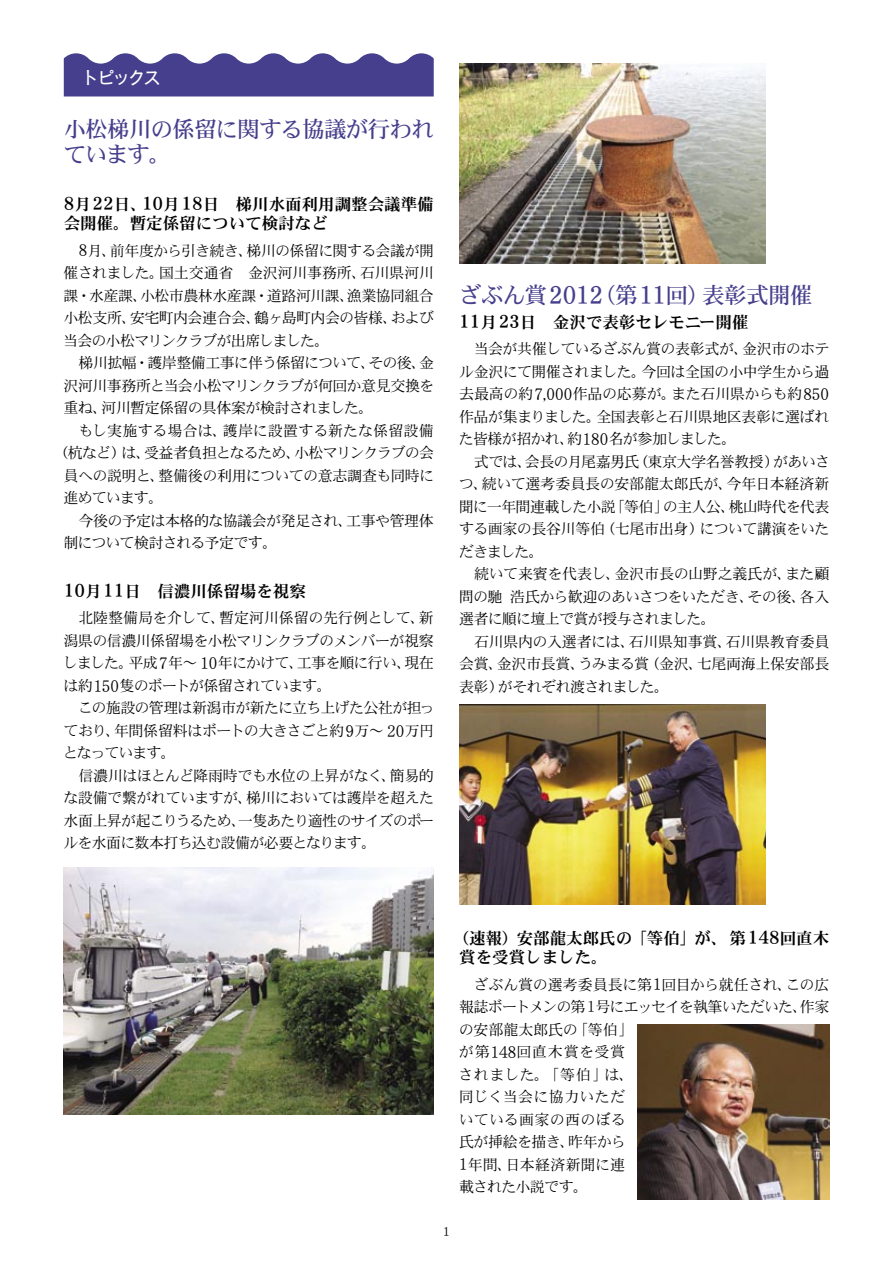
<style>
.page{position:relative;width:893px;height:1263px;background:#fff}
.page>*{position:absolute;margin:0;border:0;box-sizing:border-box;transform-origin:0 0}
.中見出し{font:22.5px/25.5px "DFHS Mincho Std W5";letter-spacing:-.03em;color:#463f8d}
.波の見出し{font:18px "DF Gothic P Std W5";letter-spacing:-.145em;color:#fff}
.小見出し{font:16.5px/19.5px "DFHS Mincho Std W7";color:#000}
.本文{font:15px/22.5px "DFHS Mincho Std W3";letter-spacing:-.04em;color:#000;text-align:justify}
.本文-2{font:15px/22.5px "DFHS Mincho Std W3";letter-spacing:-.02em;color:#000}
.本文-3{font:15px "DFHS Mincho Std W3";letter-spacing:-.065em;color:#000}
.本文-4{font:15px "DFHS Mincho Std W3";letter-spacing:.005em;color:#000}
.ノーマル{font:13.5px "DFHS Mincho Std W3";color:#000}
.s1{font-size:19.8px}
.s2{font-size:18px}
.s3{font-size:27px}
</style>
<div class="page">
<svg style="left:64px;top:53px;width:370px;height:43px;background:#5c569a"></svg>
<img style="left:459px;top:64px;width:306px;height:200px">
<img style="left:64px;top:867px;width:370px;height:247px">
<img style="left:459px;top:705px;width:306px;height:200px">
<img style="left:638px;top:1025px;width:191px;height:174px">
<p class="波の見出し" style="left:82px;top:67px;width:80px">トピックス</p>
<p class="中見出し" style="left:63px;top:116px;width:372px">小松梯川の係留に関する協議が行われています。</p>
<p class="小見出し" style="left:64px;top:194px;width:371px"><span class="s1">8</span>月<span class="s1">22</span>日、<span class="s1">10</span>月<span class="s1">18</span>日　梯川水面利用調整会議準備会開催。暫定係留について検討など</p>
<p class="本文" style="left:63px;top:239px;width:372px;text-indent:15px"><span class="s2">8</span>月、前年度から引き続き、梯川の係留に関する会議が開催されました。国土交通省　金沢河川事務所、石川県河川課・水産課、小松市農林水産課・道路河川課、漁業協同組合小松支所、安宅町内会連合会、鶴ヶ島町内会の皆様、および当会の小松マリンクラブが出席しました。</p>
<p class="本文" style="left:64px;top:351px;width:372px;text-indent:15px">梯川拡幅・護岸整備工事に伴う係留について、その後、金沢河川事務所と当会小松マリンクラブが何回か意見交換を重ね、河川暫定係留の具体案が検討されました。</p>
<p class="本文-4" style="left:78px;top:422px;width:357px">もし実施する場合は、護岸に設置する新たな係留設備</p>
<p class="本文-3" style="left:53px;top:445px;width:382px">（杭など）は、受益者負担となるため、小松マリンクラブの会</p>
<p class="本文" style="left:64px;top:464px;width:372px">員への説明と、整備後の利用についての意志調査も同時に</p>
<p class="本文" style="left:64px;top:486px;width:101px">進めています。</p>
<p class="本文" style="left:64px;top:509px;width:372px;text-indent:15px">今後の予定は本格的な協議会が発足され、工事や管理体制について検討される予定です。</p>
<p class="小見出し" style="left:64px;top:581px;width:244px"><span class="s1">10</span>月<span class="s1">11</span>日　信濃川係留場を視察</p>
<p class="本文" style="left:63px;top:606px;width:373px;text-indent:16px">北陸整備局を介して、暫定河川係留の先行例として、新潟県の信濃川係留場を小松マリンクラブのメンバーが視察しました。平成<span class="s2">7</span>年～ <span class="s2">10</span>年にかけて、工事を順に行い、現在は約<span class="s2">150</span>隻のボートが係留されています。</p>
<p class="本文" style="left:63px;top:696px;width:373px;text-indent:15px">この施設の管理は新潟市が新たに立ち上げた公社が担っており、年間係留料はボートの大きさごと約<span class="s2">9</span>万～ <span class="s2">20</span>万円となっています。</p>
<p class="本文" style="left:63px;top:764px;width:372px;text-indent:15px">信濃川はほとんど降雨時でも水位の上昇がなく、簡易的な設備で繋がれていますが、梯川においては護岸を超えた水面上昇が起こりうるため、一隻あたり適性のサイズのポールを水面に数本打ち込む設備が必要となります。</p>
<p class="中見出し" style="left:459px;top:282px;width:355px">ざぶん賞<span class="s3">2012</span>（第<span class="s3">11</span>回）表彰式開催</p>
<p class="小見出し" style="left:459px;top:312px;width:307px"><span class="s1">11</span>月<span class="s1">23</span>日　金沢で表彰セレモニー開催　</p>
<p class="本文" style="left:459px;top:337px;width:372px;text-indent:15px">当会が共催しているざぶん賞の表彰式が、金沢市のホテル金沢にて開催されました。今回は全国の小中学生から過去最高の約<span class="s2">7,000</span>作品の応募が。また石川県からも約<span class="s2">850</span>作品が集まりました。全国表彰と石川県地区表彰に選ばれた皆様が招かれ、約<span class="s2">180</span>名が参加しました。</p>
<p class="本文" style="left:459px;top:450px;width:373px;text-indent:15px">式では、会長の月尾嘉男氏（東京大学名誉教授）があいさつ、続いて選考委員長の安部龍太郎氏が、今年日本経済新聞に一年間連載した小説「等伯」の主人公、桃山時代を代表する画家の長谷川等伯（七尾市出身）について講演をいただきました。</p>
<p class="本文" style="left:459px;top:562px;width:372px;text-indent:15px">続いて来賓を代表し、金沢市長の山野之義氏が、また顧問の馳浩氏から歓迎のあいさつをいただき、その後、各入選者に順に壇上で賞が授与されました。</p>
<p class="本文" style="left:459px;top:630px;width:372px;text-indent:15px">石川県内の入選者には、石川県知事賞、石川県教育委員会賞、金沢市長賞、うみまる賞（金沢、七尾両海上保安部長表彰）がそれぞれ渡されました。</p>
<p class="小見出し" style="left:459px;top:927px;width:371px;text-indent:-7px">（速報）安部龍太郎氏の「等伯」が、第<span class="s1">148</span>回直木賞を受賞しました。</p>
<p class="本文-2" style="left:459px;top:973px;width:372px;text-indent:15px">ざぶん賞の選考委員長に第<span class="s2">1</span>回目から就任され、この広報誌ボートメンの第１号にエッセイを執筆いただいた、作家の安部龍太郎氏の「等伯」<br>が第<span class="s2">148</span>回直木賞を受賞<br>されました。「等伯」は、<br>同じく当会に協力いただ<br>いている画家の西のぼる<br>氏が挿絵を描き、昨年から<br><span class="s2">1</span>年間、日本経済新聞に連<br>載された小説です。</p>
<p class="ノーマル" style="left:443px;top:1223px;width:9px">1</p>
</div>
